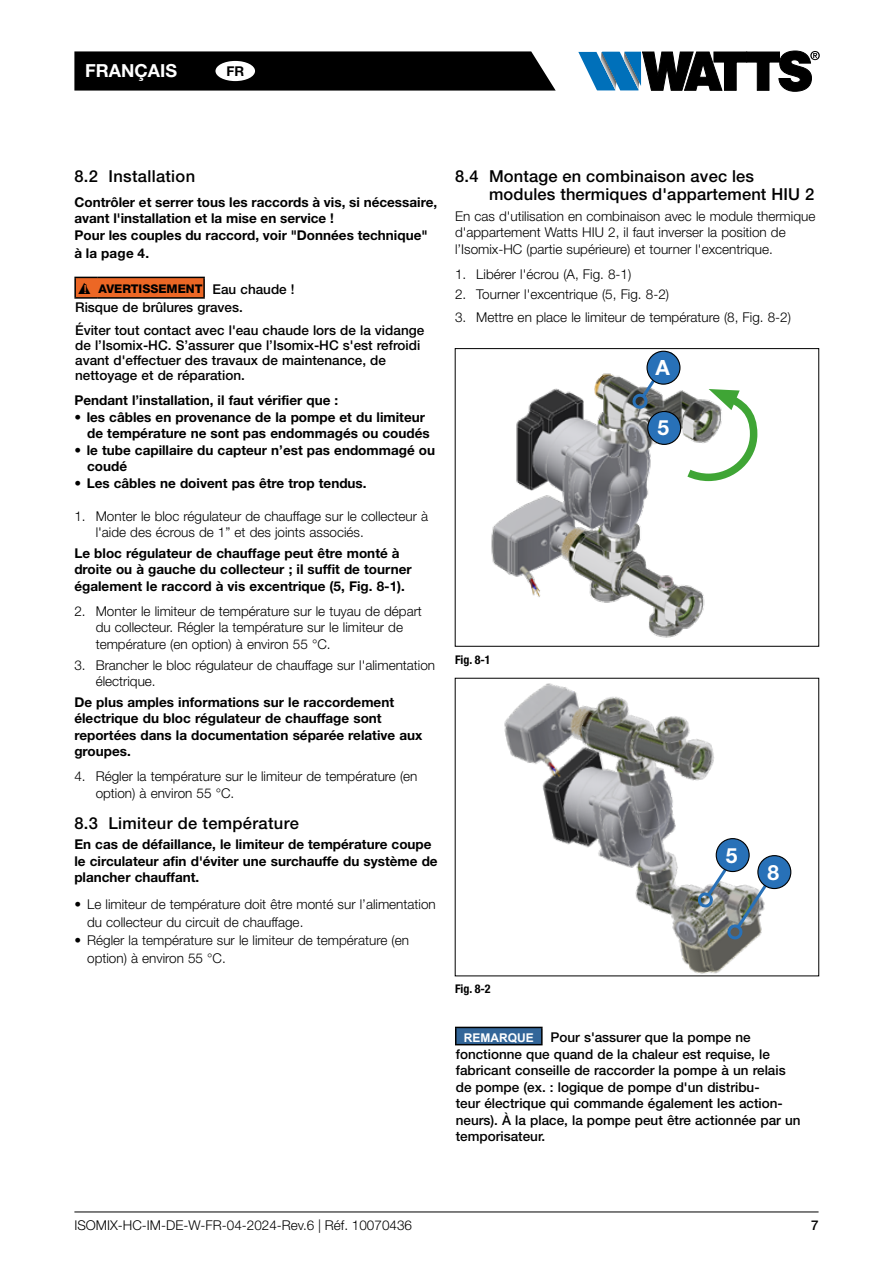
<style>
.page{position:relative;width:893px;height:1263px;background:#fff}
.page>*{position:absolute;margin:0;border:0;box-sizing:border-box;transform-origin:0 0}
.t1{font:700 21px "Helvetica Neue LT Std";color:#fff}
.t2{font:700 18px "Helvetica Neue LT Std";color:#fff}
.t3{font:500 16.5px/18px "Helvetica Neue LT Std";letter-spacing:.01em;color:#000}
.t4{font:300 13.5px/16.5px "Helvetica Neue LT Std";color:#000}
.t5{font:700 13.5px/16.5px "Helvetica Neue LT Std";color:#000}
.t6{font:500 13.5px/16.5px "Helvetica Neue LT Std";color:#000}
.t7{font:800 12px "Helvetica Neue LT Std";color:#000}
.t8{font:700 condensed 12px "Helvetica Neue LT Std";color:#000}
.s1{font-family:"Calibri";font-weight:700}
.s2{font-weight:500;font-size:13.5px}
.s3{font-family:"Arial";font-weight:700;font-size:12px;color:#fff}
</style>
<div class="page">
<svg style="left:74px;top:51px;width:482px;height:40px;background:#0c0c0c"></svg>
<svg style="left:578px;top:51px;width:242px;height:40px"></svg>
<hr style="left:74px;top:1211px;width:745px;height:1px;background:#000">
<div style="left:215px;top:61px;width:40px;height:20px;background:#fff;border-radius:50%"></div>
<hr style="left:74px;top:297px;width:24px;height:2px;background:#000">
<hr style="left:98px;top:297px;width:107px;height:2px;background:#000">
<img style="left:491px;top:373px;width:214px;height:265px">
<svg style="left:632px;top:349px;width:129px;height:136px"></svg>
<div style="left:647px;top:351px;width:33px;height:33px;background:#2871b8;border-radius:50%"></div>
<div style="left:646px;top:351px;width:34px;height:34px;border:1px solid #000;border-radius:50%"></div>
<div style="left:648px;top:411px;width:33px;height:33px;background:#2871b8;border-radius:50%"></div>
<div style="left:647px;top:411px;width:34px;height:34px;border:1px solid #000;border-radius:50%"></div>
<img style="left:504px;top:683px;width:285px;height:291px">
<svg style="left:697px;top:847px;width:74px;height:93px"></svg>
<div style="left:758px;top:856px;width:33px;height:32px;background:#2871b8;border-radius:50%"></div>
<div style="left:757px;top:855px;width:34px;height:34px;border:1px solid #000;border-radius:50%"></div>
<div style="left:716px;top:839px;width:33px;height:32px;background:#2871b8;border-radius:50%"></div>
<div style="left:716px;top:838px;width:34px;height:34px;border:1px solid #000;border-radius:50%"></div>
<div style="left:456px;top:1027px;width:86px;height:18px;background:#369"></div>
<hr style="left:455px;top:1027px;width:88px;height:1px;background:#000">
<svg style="left:455px;top:1028px;width:1px;height:16px"></svg>
<svg style="left:541px;top:1028px;width:2px;height:16px"></svg>
<hr style="left:455px;top:1044px;width:88px;height:1px;background:#000">
<svg style="left:74px;top:277px;width:131px;height:21px;background:#d05b21"></svg>
<h2 class="t2" style="left:85px;top:60px;width:93px">FRANÇAIS</h2>
<p class="t5" style="left:226px;top:63px;width:19px">FR</p>
<p class="t3" style="left:74px;top:167px;width:122px">8.2 Installation</p>
<p class="t5" style="left:74px;top:194px;width:364px">Contrôler et serrer tous les raccords à vis, si nécessaire, avant l'installation et la mise en service !<br>Pour les couples du raccord, voir "Données technique"</p>
<p class="t5" style="left:74px;top:244px;width:76px">à la page 4.</p>
<p class="t7" style="left:83px;top:282px;width:213px"><span class="s1">!</span> AVERTISSEMENT <span class="s2">Eau chaude !</span></p>
<p class="t6" style="left:75px;top:295px;width:351px;line-height:23.5px">Risque de brûlures graves.<br>Éviter tout contact avec l'eau chaude lors de la vidange</p>
<p class="t6" style="left:75px;top:338px;width:347px;line-height:15px">de l’Isomix-HC. S’assurer que l’Isomix-HC s'est refroidi avant d'effectuer des travaux de maintenance, de nettoyage et de réparation.</p>
<p class="t5" style="left:74px;top:392px;width:265px">Pendant l’installation, il faut vérifier que :</p>
<p class="t5" style="left:87px;top:408px;width:344px;text-indent:-13px">• les câbles en provenance de la pompe et du limiteur de température ne sont pas endommagés ou coudés</p>
<p class="t5" style="left:87px;top:441px;width:349px;text-indent:-13px">• le tube capillaire du capteur n’est pas endommagé ou coudé</p>
<p class="t5" style="left:74px;top:474px;width:294px">• Les câbles ne doivent pas être trop tendus.</p>
<p class="t4" style="left:96px;top:507px;width:334px;text-indent:-21px">1. Monter le bloc régulateur de chauffage sur le collecteur à l'aide des écrous de 1” et des joints associés.</p>
<p class="t5" style="left:74px;top:544px;width:339px">Le bloc régulateur de chauffage peut être monté à droite ou à gauche du collecteur ; il suffit de tourner également le raccord à vis excentrique (5, Fig. 8-1).</p>
<p class="t4" style="left:96px;top:602px;width:328px;text-indent:-21px">2. Monter le limiteur de température sur le tuyau de départ du collecteur. Régler la température sur le limiteur de température (en option) à environ 55 °C.</p>
<p class="t4" style="left:96px;top:656px;width:341px;text-indent:-21px">3. Brancher le bloc régulateur de chauffage sur l'alimentation électrique.</p>
<p class="t5" style="left:74px;top:693px;width:350px">De plus amples informations sur le raccordement électrique du bloc régulateur de chauffage sont reportées dans la documentation séparée relative aux groupes.</p>
<p class="t4" style="left:96px;top:768px;width:323px;text-indent:-21px">4. Régler la température sur le limiteur de température (en option) à environ 55 °C.</p>
<p class="t3" style="left:74px;top:813px;width:226px">8.3 Limiteur de température</p>
<p class="t5" style="left:74px;top:836px;width:365px">En cas de défaillance, le limiteur de température coupe le circulateur afin d'éviter une surchauffe du système de plancher chauffant.</p>
<p class="t4" style="left:87px;top:895px;width:350px;line-height:18px;text-indent:-13px">• Le limiteur de température doit être monté sur l’alimentation du collecteur du circuit de chauffage.</p>
<p class="t4" style="left:87px;top:931px;width:323px;line-height:18px;text-indent:-13px">• Régler la température sur le limiteur de température (en option) à environ 55 °C.</p>
<p class="t3" style="left:489px;top:167px;width:327px;text-indent:-34px">8.4 Montage en combinaison avec les modules thermiques d'appartement HIU 2</p>
<p class="t4" style="left:455px;top:207px;width:362px">En cas d'utilisation en combinaison avec le module thermique d'appartement Watts HIU 2, il faut inverser la position de l’Isomix-HC (partie supérieure) et tourner l'excentrique.</p>
<p class="t4" style="left:455px;top:265px;width:178px">1. Libérer l'écrou (A, Fig. 8-1)</p>
<p class="t4" style="left:455px;top:286px;width:216px">2. Tourner l'excentrique (5, Fig. 8-2)</p>
<p class="t4" style="left:455px;top:308px;width:338px">3. Mettre en place le limiteur de température (8, Fig. 8-2)</p>
<h1 class="t1" style="left:655px;top:355px;width:16px">A</h1>
<p class="t8" style="left:455px;top:652px;width:37px">Fig. 8-1</p>
<h1 class="t1" style="left:657px;top:415px;width:13px">5</h1>
<h1 class="t1" style="left:726px;top:842px;width:13px">5</h1>
<h1 class="t1" style="left:768px;top:859px;width:13px">8</h1>
<p class="t8" style="left:455px;top:982px;width:37px">Fig. 8-2</p>
<p class="t6" style="left:456px;top:1029px;width:346px;text-indent:8px"><span class="s3">REMARQUE</span> Pour s'assurer que la pompe ne fonctionne que quand de la chaleur est requise, le fabricant conseille de raccorder la pompe à un relais de pompe (ex. : logique de pompe d'un distribu-<br>teur électrique qui commande également les action&shy;neurs). À la place, la pompe peut être actionnée par un temporisateur.</p>
<p class="t4" style="left:74px;top:1216px;width:339px">ISOMIX-HC-IM-DE-W-FR-04-2024-Rev.6 | Réf. 10070436</p>
<p class="t6" style="left:811px;top:1216px;width:9px">7</p>
</div>
